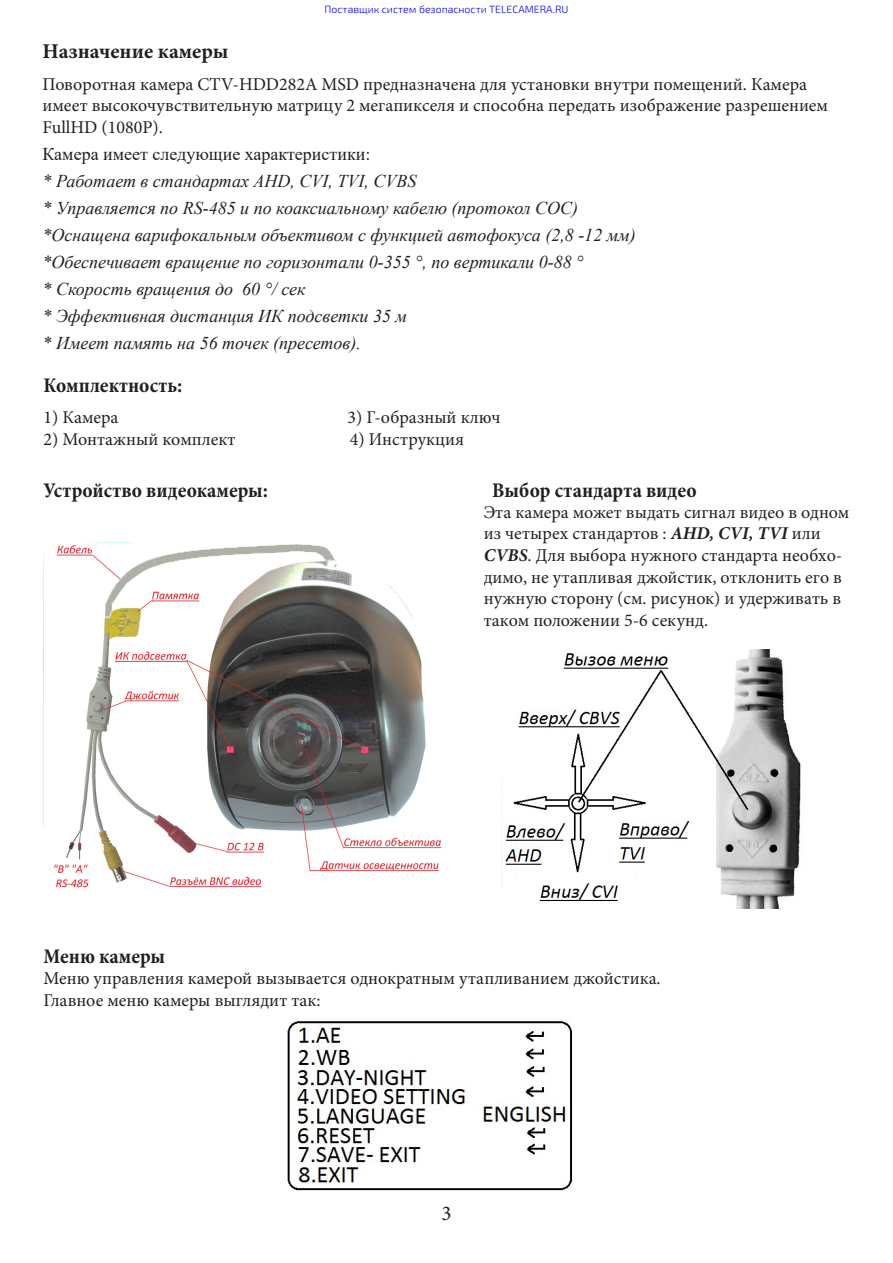
<style>
.page{position:relative;width:893px;height:1263px;background:#fff}
.page>*{position:absolute;margin:0;border:0;box-sizing:border-box;transform-origin:0 0}
.t1{font:700 condensed 21px "Minion Pro";color:#231f20}
.t2{font:700 21px "Minion Pro";color:#231f20}
.t3{font:21px "Minion Pro";color:#231f20}
.t4{font:18px/21.6px "Minion Pro";color:#231f20}
.t5{font:italic 18px "Times New Roman";color:#231f20}
.t6{font:18px "Times New Roman";color:#231f20}
.t7{font:300 10.5px "Exo 2.0";color:#00f}
.s1{font-weight:700;font-style:italic}
</style>
<div class="page">
<img style="left:287px;top:1021px;width:286px;height:170px">
<img style="left:54px;top:542px;width:388px;height:346px">
<img style="left:505px;top:649px;width:296px;height:259px">
<p class="t7" style="left:325px;top:5px;width:245px">Поставщик систем безопасности TELECAMERA.RU</p>
<p class="t2" style="left:43px;top:36px;width:187px">Назначение камеры</p>
<p class="t4" style="left:43px;top:73px;width:787px">Поворотная камера CTV-HDD282A MSD предназначена для установки внутри помещений. Камера имеет высокочувствительную матрицу 2 мегапикселя и способна передать изображение разрешением<br>FullHD (1080P).</p>
<p class="t6" style="left:43px;top:141px;width:329px">Камера имеет следующие характеристики:</p>
<p class="t5" style="left:43px;top:168px;width:375px">* Работает в стандартах AHD, CVI, TVI, CVBS</p>
<p class="t5" style="left:43px;top:195px;width:537px">* Управляется по RS-485 и по коаксиальному кабелю (протокол COC)</p>
<p class="t5" style="left:43px;top:222px;width:595px">*Оснащена варифокальным объективом с функцией автофокуса (2,8 -12 мм)</p>
<p class="t5" style="left:43px;top:249px;width:542px">*Обеспечивает вращение по горизонтали 0-355 °, по вертикали 0-88 °</p>
<p class="t5" style="left:43px;top:276px;width:265px">* Скорость вращения до 60 °/ сек</p>
<p class="t5" style="left:43px;top:303px;width:366px">* Эффективная дистанция ИК подсветки 35 м</p>
<p class="t5" style="left:43px;top:330px;width:320px">* Имеет память на 56 точек (пресетов).</p>
<p class="t1" style="left:44px;top:370px;width:140px">Комплектность:</p>
<p class="t4" style="left:44px;top:407px;width:76px">1) Камера</p>
<p class="t4" style="left:347px;top:407px;width:155px">3) Г-образный ключ</p>
<p class="t4" style="left:44px;top:429px;width:193px">2) Монтажный комплект</p>
<p class="t4" style="left:350px;top:429px;width:116px">4) Инструкция</p>
<p class="t1" style="left:44px;top:476px;width:226px">Устройство видеокамеры:</p>
<p class="t1" style="left:492px;top:476px;width:206px">Выбор стандарта видео</p>
<p class="t4" style="left:484px;top:501px;width:367px">Эта камера может выдать сигнал видео в одном из четырех стандартов : <span class="s1">AHD, CVI, TVI</span> или <span class="s1">CVBS</span>. Для выбора нужного стандарта необхо&shy;димо, не утапливая джойстик, отклонить его в нужную сторону (см. рисунок) и удерживать в таком положении 5-6 секунд.</p>
<p class="t1" style="left:44px;top:942px;width:123px">Меню камеры</p>
<p class="t4" style="left:44px;top:967px;width:619px">Меню управления камерой вызывается однократным утапливанием джойстика.</p>
<p class="t4" style="left:44px;top:989px;width:279px">Главное меню камеры выглядит так:</p>
<p class="t3" style="left:441px;top:1199px;width:12px">3</p>
</div>
